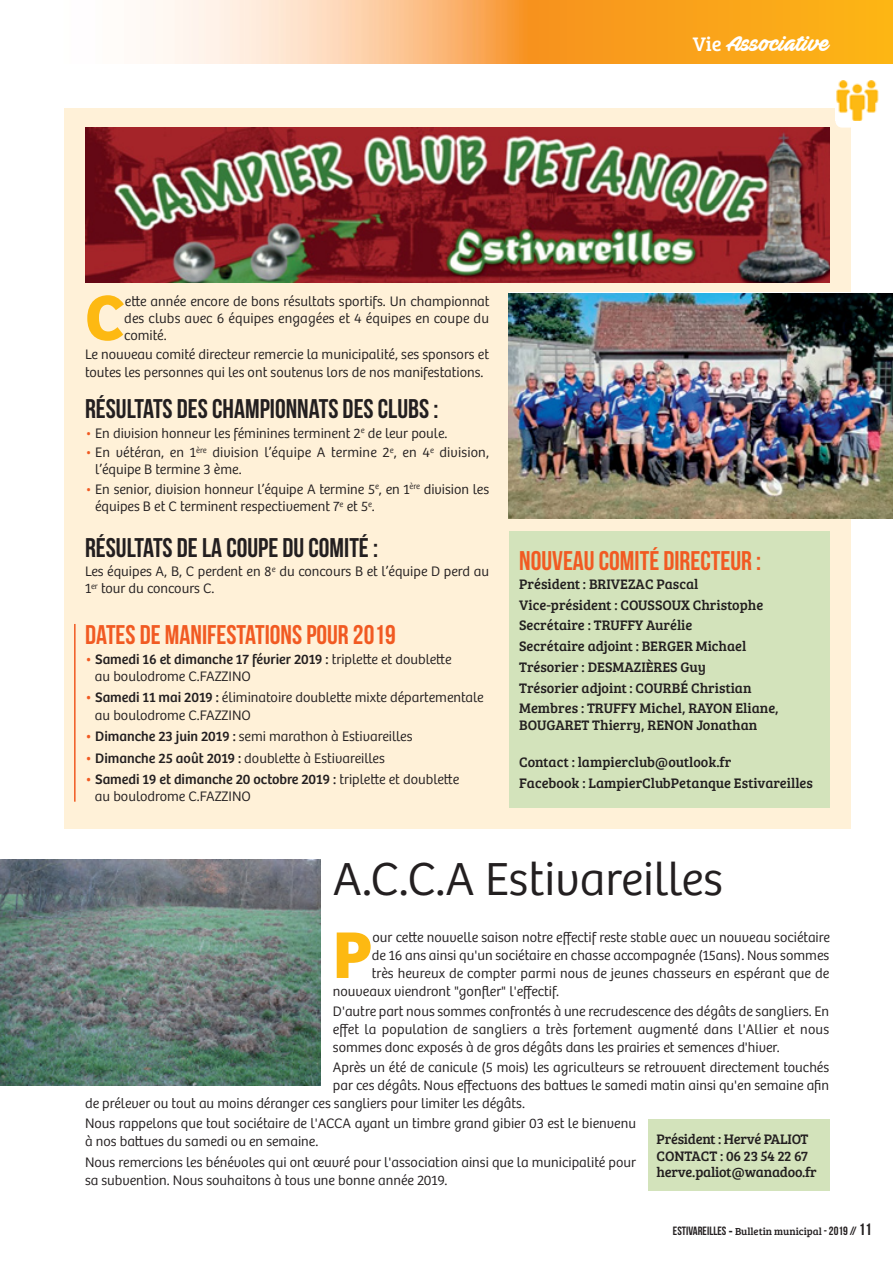
<style>
.page{position:relative;width:893px;height:1263px;background:#fff}
.page>*{position:absolute;margin:0;border:0;box-sizing:border-box;transform-origin:0 0}
.t1{font:700 68.4px "Bree";color:#fdb912}
.t2{font:700 66.15px "Bree";color:#fdb912}
.t3{font:300 48px "Bree";color:#231f20}
.t4{font:27px "Bebas Neue";color:#231f20}
.t5{font:27px "Bebas Neue";color:#f15a22}
.t6{font:21px "Ave Fedan PERSONALUSEONLY";color:#fff}
.t7{font:300 14.25px/17.2px "Bree";color:#231f20}
.t8{font:14.25px/20.7px "Bree Serif";color:#231f20}
.t9{font:12px "Bebas Neue";color:#231f20}
.s1{font-family:"Bree Serif";font-size:20.25px}
.s2{color:#f15a22}
.s3{font-weight:400;color:#f15a22}
.s4{font-weight:400}
.s5{font-family:"Bree";font-weight:700}
.s6{font-family:"Bree Serif";font-size:10.5px}
.s7{font-size:16.5px}
</style>
<div class="page">
<div style="left:64px;top:108px;width:786px;height:721px;background:#fff1d8"></div>
<svg style="left:528px;top:0;width:365px;height:64px;background:#f9a319"></svg>
<img style="left:155px;top:0;width:373px;height:64px">
<div style="left:835px;top:74px;width:44px;height:54px;background:#fff;border-radius:6px"></div>
<img style="left:836px;top:81px;width:43px;height:40px">
<img style="left:85px;top:128px;width:744px;height:154px">
<hr style="left:74px;top:624px;width:2px;height:178px;background:#f15a22">
<div style="left:509px;top:531px;width:320px;height:277px;background:#d3e3bb"></div>
<img style="left:509px;top:293px;width:384px;height:225px">
<div style="left:648px;top:1119px;width:181px;height:72px;background:#d3e3bb"></div>
<img style="left:0;top:859px;width:321px;height:227px">
<h3 class="t6" style="left:693px;top:35px;width:138px"><span class="s1">Vie</span> Associative</h3>
<h2 class="t2" style="left:85px;top:294px;width:41px">C</h2>
<p class="t7" style="left:124px;top:294px;width:367px;text-align:justify">ette année encore de bons résultats sportifs. Un championnat des clubs avec 6 équipes engagées et 4 équipes en coupe du comité.</p>
<p class="t7" style="left:85px;top:348px;width:406px">Le nouveau comité directeur remercie la municipalité, ses sponsors et toutes les personnes qui les ont soutenus lors de nos manifestations.</p>
<h3 class="t4" style="left:85px;top:393px;width:355px">RÉSULTATS DES CHAMPIONNATS DES CLUBS :</h3>
<p class="t7" style="left:85px;top:426px;width:364px"><span class="s2">•</span> En division honneur les féminines terminent 2<sup>e</sup> de leur poule.</p>
<p class="t7" style="left:95px;top:445px;width:395px;text-indent:-10px"><span class="s2">•</span> En vétéran, en 1<sup>ère</sup> division l’équipe A termine 2<sup>e</sup>, en 4<sup>e</sup> division, l’équipe B termine 3 ème.</p>
<p class="t7" style="left:95px;top:482px;width:395px;text-indent:-10px"><span class="s2">•</span> En senior, division honneur l’équipe A termine 5<sup>e</sup>, en 1<sup>ère</sup> division les équipes B et C terminent respectivement 7<sup>e</sup> et 5<sup>e</sup>.</p>
<h3 class="t4" style="left:85px;top:531px;width:295px">RÉSULTATS DE LA COUPE DU COMITÉ :</h3>
<p class="t7" style="left:85px;top:564px;width:405px">Les équipes A, B, C perdent en 8<sup>e</sup> du concours B et l’équipe D perd au<br>1<sup>er</sup> tour du concours C.</p>
<h3 class="t5" style="left:85px;top:619px;width:312px">DATES DE MANIFESTATIONS POUR 2019</h3>
<p class="t7" style="left:95px;top:652px;width:358px;text-indent:-10px"><span class="s3">•</span> <span class="s4">Samedi 16 et dimanche 17 février 2019 :</span> triplette et doublette au boulodrome C.FAZZINO</p>
<p class="t7" style="left:95px;top:690px;width:390px;text-indent:-10px"><span class="s3">•</span> <span class="s4">Samedi 11 mai 2019 :</span> éliminatoire doublette mixte départementale au boulodrome C.FAZZINO</p>
<p class="t7" style="left:85px;top:729px;width:329px"><span class="s3">•</span> <span class="s4">Dimanche 23 juin 2019 :</span> semi marathon à Estivareilles</p>
<p class="t7" style="left:85px;top:751px;width:301px"><span class="s3">•</span> <span class="s4">Dimanche 25 août 2019 :</span> doublette à Estivareilles</p>
<p class="t7" style="left:95px;top:772px;width:366px;text-indent:-10px"><span class="s3">•</span> <span class="s4">Samedi 19 et dimanche 20 octobre 2019 :</span> triplette et doublette au boulodrome C.FAZZINO</p>
<h3 class="t5" style="left:519px;top:545px;width:243px">NOUVEAU COMITÉ DIRECTEUR :</h3>
<p class="t8" style="left:519px;top:575px;width:261px">Président : BRIVEZAC Pascal Vice-président : COUSSOUX Christophe Secrétaire : TRUFFY Aurélie<br>Secrétaire adjoint : BERGER Michael Trésorier : DESMAZIÈRES Guy<br>Trésorier adjoint : COURBÉ Christian Membres : TRUFFY Michel, RAYON Eliane,</p>
<p class="t8" style="left:519px;top:716px;width:240px">BOUGARET Thierry, RENON Jonathan</p>
<p class="t8" style="left:519px;top:753px;width:295px">Contact : lampierclub@outlook.fr<br>Facebook : LampierClubPetanque Estivareilles</p>
<h3 class="t3" style="left:333px;top:861px;width:391px">A.C.C.A Estivareilles</h3>
<h1 class="t1" style="left:333px;top:930px;width:41px">P</h1>
<p class="t7" style="left:373px;top:930px;width:459px">our cette nouvelle saison notre effectif reste stable avec un nouveau sociétaire</p>
<p class="t7" style="left:372px;top:948px;width:459px">de 16 ans ainsi qu'un sociétaire en chasse accompagnée (15ans). Nous sommes</p>
<p class="t7" style="left:372px;top:966px;width:459px">très heureux de compter parmi nous de jeunes chasseurs en espérant que de</p>
<p class="t7" style="left:333px;top:984px;width:228px">nouveaux viendront "gonfler" l'effectif.</p>
<p class="t7" style="left:333px;top:1004px;width:498px;line-height:18px;text-align:justify">D'autre part nous sommes confrontés à une recrudescence des dégâts de sangliers. En effet la population de sangliers a très fortement augmenté dans l'Allier et nous sommes donc exposés à de gros dégâts dans les prairies et semences d'hiver.</p>
<p class="t7" style="left:333px;top:1060px;width:498px">Après un été de canicule (5 mois) les agriculteurs se retrouvent directement touchés</p>
<p class="t7" style="left:333px;top:1078px;width:498px">par ces dégâts. Nous effectuons des battues le samedi matin ainsi qu'en semaine afin</p>
<p class="t7" style="left:85px;top:1096px;width:441px">de prélever ou tout au moins déranger ces sangliers pour limiter les dégâts.</p>
<p class="t7" style="left:85px;top:1116px;width:552px;line-height:18px">Nous rappelons que tout sociétaire de l'ACCA ayant un timbre grand gibier 03 est le bienvenu à nos battues du samedi ou en semaine.</p>
<p class="t7" style="left:85px;top:1154px;width:552px;line-height:18px">Nous remercions les bénévoles qui ont œuvré pour l'association ainsi que la municipalité pour sa subvention. Nous souhaitons à tous une bonne année 2019.</p>
<p class="t8" style="left:656px;top:1132px;width:162px;line-height:16.5px">Président : Hervé PALIOT<br>CONTACT : 06 23 54 22 67 herve.paliot@wanadoo.fr</p>
<p class="t9" style="left:673px;top:1224px;width:200px">ESTIVAREILLES <span class="s5">-</span> <span class="s6">Bulletin municipal</span> - 2019 // <span class="s7">11</span></p>
</div>
